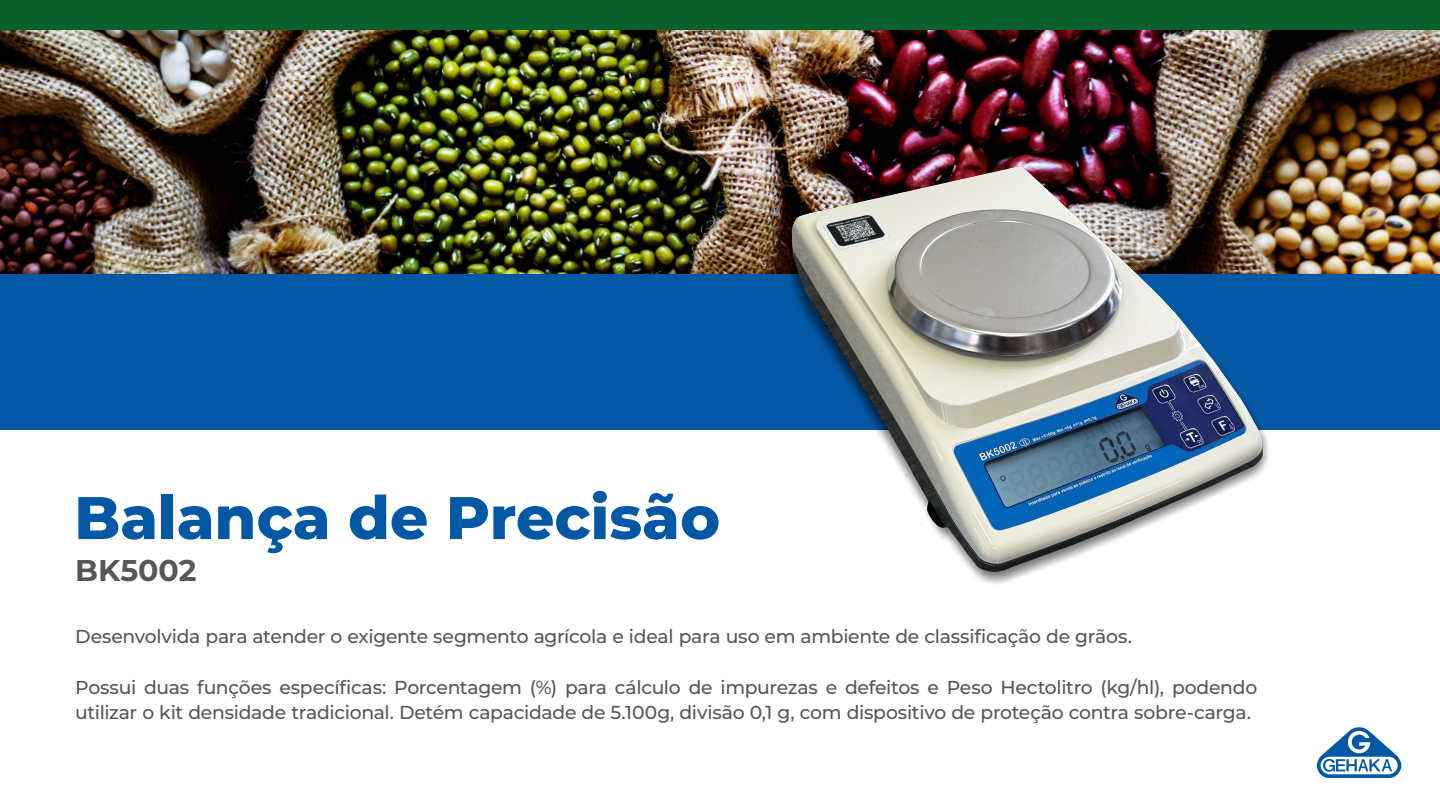
<style>
.page{position:relative;width:1440px;height:810px;background:#fff}
.page>*{position:absolute;margin:0;border:0;box-sizing:border-box;transform-origin:0 0}
.t1{font:800 60px "Montserrat";color:#0258a5}
.t2{font:700 30px "Montserrat";color:#575756}
.t3{font:500 18.75px/25.5px "Montserrat";letter-spacing:-.015em;color:#575756}
</style>
<div class="page">
<svg style="left:1316px;top:727px;width:86px;height:51px"></svg>
<div style="left:0;top:0;width:1440px;height:30px;background:#09602c"></div>
<img style="left:0;top:30px;width:1440px;height:245px">
<div style="left:0;top:275px;width:1440px;height:155px;background:#0258a5"></div>
<img style="left:756px;top:30px;width:535px;height:554px">
<h1 class="t1" style="left:74px;top:474px;width:647px">Balança de Precisão</h1>
<h2 class="t2" style="left:75px;top:549px;width:123px">BK5002</h2>
<p class="t3" style="left:75px;top:623px;width:1058px">Desenvolvida para atender o exigente segmento agrícola e ideal para uso em ambiente de classificação de grãos.</p>
<p class="t3" style="left:75px;top:674px;width:1184px">Possui duas funções específicas: Porcentagem (%) para cálculo de impurezas e defeitos e Peso Hectolitro (kg/hl), podendo utilizar o kit densidade tradicional. Detém capacidade de 5.100g, divisão 0,1 g, com dispositivo de proteção contra sobre-carga.</p>
</div>
